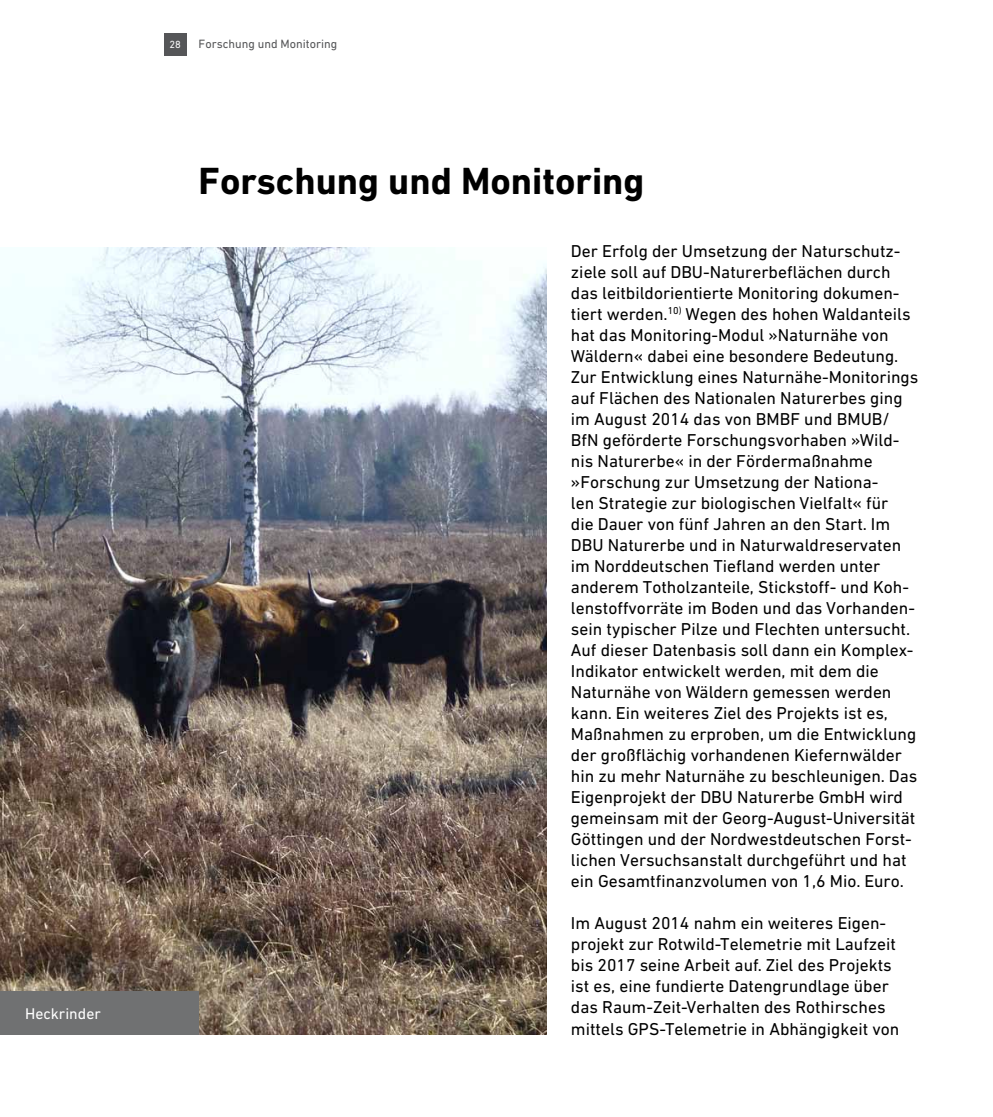
<style>
.page{position:relative;width:993px;height:1117px;background:#fff}
.page>*{position:absolute;margin:0;border:0;box-sizing:border-box;transform-origin:0 0}
.t1{font:700 38.5px "DIN Next W1 G";color:#000}
.t2{font:17.5px/21px "DIN Next W1 G";color:#000}
.t3{font:15.75px "DIN Next W1 G";color:#fff}
.t4{font:12.25px "DIN Next W1 G";color:#555658}
.t5{font:10.5px "DIN Next W1 G";color:#fff}
</style>
<div class="page">
<div style="left:164px;top:33px;width:22px;height:22px;background:#555658"></div>
<img style="left:0;top:247px;width:546px;height:787px">
<div style="left:0;top:990px;width:198px;height:44px;background:#707172"></div>
<p class="t3" style="left:25px;top:1003px;width:77px">Heckrinder</p>
<p class="t5" style="left:169px;top:38px;width:13px">28</p>
<p class="t4" style="left:198px;top:37px;width:140px">Forschung und Monitoring</p>
<h1 class="t1" style="left:198px;top:158px;width:447px">Forschung und Monitoring</h1>
<p class="t2" style="left:570px;top:240px;width:349px">Der Erfolg der Umsetzung der Naturschutz&shy;ziele soll auf DBU-Naturerbeflächen durch das leitbildorientierte Monitoring dokumen&shy;tiert werden.<sup>10)</sup> Wegen des hohen Waldanteils hat das Monitoring-Modul »Naturnähe von Wäldern« dabei eine besondere Bedeutung.<br>Zur Entwicklung eines Naturnähe-Monitorings auf Flächen des Nationalen Naturerbes ging im August 2014 das von BMBF und BMUB/ BfN geförderte Forschungsvorhaben »Wild&shy;nis Naturerbe« in der Fördermaßnahme »Forschung zur Umsetzung der Nationa-<br>len Strategie zur biologischen Vielfalt« für<br>die Dauer von fünf Jahren an den Start. Im DBU Naturerbe und in Naturwaldreservaten im Norddeutschen Tiefland werden unter anderem Totholzanteile, Stickstoff- und Koh&shy;lenstoffvorräte im Boden und das Vorhanden&shy;sein typischer Pilze und Flechten untersucht.<br>Auf dieser Datenbasis soll dann ein Komplex-Indikator entwickelt werden, mit dem die Naturnähe von Wäldern gemessen werden kann. Ein weiteres Ziel des Projekts ist es, Maßnahmen zu erproben, um die Entwicklung der großflächig vorhandenen Kiefernwälder hin zu mehr Naturnähe zu beschleunigen. Das Eigenprojekt der DBU Naturerbe GmbH wird gemeinsam mit der Georg-August-Universität Göttingen und der Nordwestdeutschen Forst&shy;lichen Versuchsanstalt durchgeführt und hat ein Gesamtfinanzvolumen von 1,6 Mio. Euro.</p>
<p class="t2" style="left:570px;top:912px;width:330px">Im August 2014 nahm ein weiteres Eigen&shy;projekt zur Rotwild-Telemetrie mit Laufzeit bis 2017 seine Arbeit auf. Ziel des Projekts ist es, eine fundierte Datengrundlage über das Raum-Zeit-Verhalten des Rothirsches mittels GPS-Telemetrie in Abhängigkeit von</p>
</div>
